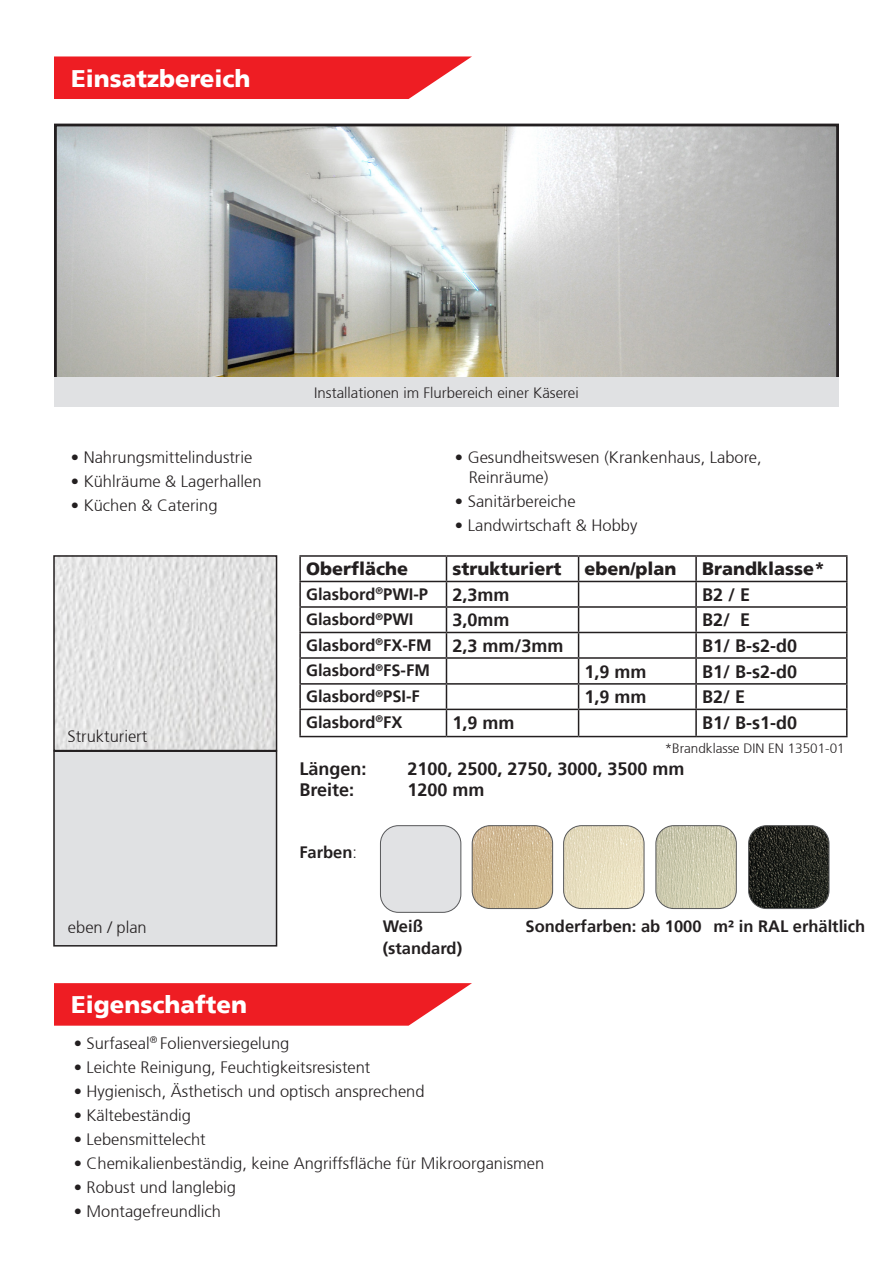
<style>
.page{position:relative;width:893px;height:1263px;background:#fff}
.page>*{position:absolute;margin:0;border:0;box-sizing:border-box;transform-origin:0 0}
.t1{font:900 24px "Frutiger 75";color:#fff}
.t2{font:700 18px "Frutiger 65";color:#231f20}
.t3{font:900 18px "Frutiger 75";color:#231f20}
.t4{font:300 16.5px/19.8px "Frutiger 45";color:#231f20}
.t5{font:700 16.5px "Frutiger 65";color:#231f20}
.t6{font:300 15px "Frutiger 45";color:#231f20}
.t7{font:300 13.5px "Frutiger 45";color:#231f20}
.s1{font-size:18px}
.s2{font-family:"Frutiger 45";font-weight:300}
</style>
<div class="page">
<img style="left:58px;top:128px;width:777px;height:250px">
<div style="left:54px;top:124px;width:785px;height:283px;border:3px solid #231f20"></div>
<div style="left:380px;top:826px;width:81px;height:86px;background:#e1e2e4;border-radius:18px"></div>
<div style="left:380px;top:825px;width:81px;height:87px;border:1px solid #57585a;border-radius:18px"></div>
<img style="left:472px;top:826px;width:81px;height:82px">
<div style="left:472px;top:825px;width:81px;height:84px;border:1px solid #57585a;border-radius:18px"></div>
<img style="left:564px;top:826px;width:80px;height:82px">
<div style="left:563px;top:825px;width:81px;height:84px;border:1px solid #57585a;border-radius:18px"></div>
<img style="left:656px;top:826px;width:80px;height:82px">
<div style="left:656px;top:825px;width:80px;height:84px;border:1px solid #57585a;border-radius:18px"></div>
<img style="left:749px;top:826px;width:80px;height:82px">
<div style="left:748px;top:825px;width:81px;height:84px;border:1px solid #57585a;border-radius:18px"></div>
<svg style="left:54px;top:56px;width:418px;height:43px;background:#ef3035"></svg>
<div style="left:54px;top:378px;width:785px;height:29px;background:#e0e1e3"></div>
<svg style="left:54px;top:983px;width:418px;height:43px;background:#ef3035"></svg>
<img style="left:56px;top:558px;width:218px;height:190px">
<div style="left:53px;top:555px;width:224px;height:196px;border:2px solid #231f20"></div>
<div style="left:54px;top:751px;width:223px;height:195px;background:#e0e1e3"></div>
<div style="left:53px;top:750px;width:224px;height:196px;border:2px solid #231f20"></div>
<hr style="left:299px;top:555px;width:147px;height:2px;background:#231f20">
<hr style="left:299px;top:557px;width:2px;height:24px;background:#231f20">
<hr style="left:446px;top:555px;width:133px;height:2px;background:#231f20">
<hr style="left:579px;top:555px;width:117px;height:2px;background:#231f20">
<hr style="left:696px;top:555px;width:151px;height:2px;background:#231f20">
<hr style="left:695px;top:557px;width:2px;height:24px;background:#231f20">
<hr style="left:299px;top:581px;width:147px;height:1px;background:#231f20">
<hr style="left:299px;top:582px;width:2px;height:24px;background:#231f20">
<hr style="left:446px;top:581px;width:133px;height:1px;background:#231f20">
<hr style="left:579px;top:581px;width:117px;height:1px;background:#231f20">
<hr style="left:696px;top:581px;width:151px;height:1px;background:#231f20">
<hr style="left:695px;top:582px;width:2px;height:24px;background:#231f20">
<hr style="left:299px;top:606px;width:147px;height:2px;background:#231f20">
<hr style="left:299px;top:608px;width:2px;height:24px;background:#231f20">
<hr style="left:446px;top:606px;width:133px;height:2px;background:#231f20">
<hr style="left:579px;top:606px;width:117px;height:2px;background:#231f20">
<hr style="left:696px;top:606px;width:151px;height:2px;background:#231f20">
<hr style="left:695px;top:608px;width:2px;height:24px;background:#231f20">
<hr style="left:299px;top:632px;width:147px;height:1px;background:#231f20">
<hr style="left:299px;top:633px;width:2px;height:24px;background:#231f20">
<hr style="left:446px;top:632px;width:133px;height:1px;background:#231f20">
<hr style="left:579px;top:632px;width:117px;height:1px;background:#231f20">
<hr style="left:696px;top:632px;width:151px;height:1px;background:#231f20">
<hr style="left:695px;top:633px;width:2px;height:24px;background:#231f20">
<hr style="left:299px;top:657px;width:147px;height:2px;background:#231f20">
<hr style="left:299px;top:659px;width:2px;height:24px;background:#231f20">
<hr style="left:446px;top:657px;width:133px;height:2px;background:#231f20">
<hr style="left:579px;top:657px;width:117px;height:2px;background:#231f20">
<hr style="left:696px;top:657px;width:151px;height:2px;background:#231f20">
<hr style="left:695px;top:659px;width:2px;height:24px;background:#231f20">
<hr style="left:299px;top:683px;width:147px;height:2px;background:#231f20">
<hr style="left:299px;top:685px;width:2px;height:24px;background:#231f20">
<hr style="left:446px;top:683px;width:133px;height:2px;background:#231f20">
<hr style="left:579px;top:683px;width:117px;height:2px;background:#231f20">
<hr style="left:696px;top:683px;width:151px;height:2px;background:#231f20">
<hr style="left:695px;top:685px;width:2px;height:24px;background:#231f20">
<hr style="left:299px;top:709px;width:147px;height:1px;background:#231f20">
<hr style="left:299px;top:710px;width:2px;height:26px;background:#231f20">
<hr style="left:446px;top:709px;width:133px;height:1px;background:#231f20">
<svg style="left:446px;top:557px;width:1px;height:179px"></svg>
<hr style="left:579px;top:709px;width:117px;height:1px;background:#231f20">
<svg style="left:578px;top:557px;width:1px;height:179px"></svg>
<hr style="left:696px;top:709px;width:151px;height:1px;background:#231f20">
<hr style="left:695px;top:710px;width:2px;height:26px;background:#231f20">
<svg style="left:846px;top:557px;width:1px;height:179px"></svg>
<hr style="left:299px;top:736px;width:147px;height:1px;background:#231f20">
<hr style="left:446px;top:736px;width:133px;height:1px;background:#231f20">
<hr style="left:579px;top:736px;width:117px;height:1px;background:#231f20">
<hr style="left:696px;top:736px;width:151px;height:1px;background:#231f20">
<h1 class="t1" style="left:71px;top:64px;width:181px">Einsatzbereich</h1>
<p class="t4" style="left:71px;top:448px;width:183px">• Nahrungsmittelindustrie</p>
<p class="t4" style="left:71px;top:472px;width:192px">• Kühlräume &amp; Lagerhallen</p>
<p class="t4" style="left:71px;top:496px;width:148px">• Küchen &amp; Catering</p>
<p class="t4" style="left:68px;top:726px;width:81px">Strukturiert</p>
<p class="t4" style="left:68px;top:918px;width:80px">eben / plan</p>
<p class="t4" style="left:87px;top:923px;width:32px">plan</p>
<h1 class="t1" style="left:71px;top:990px;width:178px">Eigenschaften</h1>
<p class="t6" style="left:314px;top:384px;width:266px">Installationen im Flurbereich einer Käserei</p>
<p class="t4" style="left:469px;top:448px;width:295px;text-indent:-14px">• Gesundheitswesen (Krankenhaus, Labore,<br>Reinräume)</p>
<p class="t4" style="left:455px;top:492px;width:122px">• Sanitärbereiche</p>
<p class="t4" style="left:455px;top:516px;width:184px">• Landwirtschaft &amp; Hobby</p>
<p class="t3" style="left:306px;top:558px;width:104px">Oberfläche</p>
<p class="t3" style="left:452px;top:558px;width:110px">strukturiert</p>
<p class="t3" style="left:585px;top:558px;width:94px">eben/plan</p>
<p class="t3" style="left:702px;top:558px;width:125px">Brandklasse*</p>
<p class="t5" style="left:306px;top:584px;width:123px">Glasbord<sup>®</sup>PWI-P</p>
<p class="t2" style="left:452px;top:584px;width:59px">2,3mm</p>
<p class="t2" style="left:702px;top:584px;width:50px">B2 / E</p>
<p class="t5" style="left:306px;top:610px;width:109px">Glasbord<sup>®</sup>PWI</p>
<p class="t2" style="left:452px;top:610px;width:59px">3,0mm</p>
<p class="t2" style="left:702px;top:610px;width:50px">B2/ E</p>
<p class="t5" style="left:306px;top:635px;width:259px">Glasbord<sup>®</sup>FX-FM <span class="s1">2,3 mm/3mm</span></p>
<p class="t2" style="left:702px;top:635px;width:97px">B1/ B-s2-d0</p>
<p class="t5" style="left:306px;top:661px;width:125px">Glasbord<sup>®</sup>FS-FM</p>
<p class="t2" style="left:585px;top:661px;width:64px">1,9 mm</p>
<p class="t2" style="left:702px;top:661px;width:97px">B1/ B-s2-d0</p>
<p class="t5" style="left:306px;top:687px;width:115px">Glasbord<sup>®</sup>PSI-F</p>
<p class="t2" style="left:585px;top:686px;width:64px">1,9 mm</p>
<p class="t2" style="left:702px;top:686px;width:45px">B2/ E</p>
<p class="t5" style="left:306px;top:712px;width:98px">Glasbord<sup>®</sup>FX</p>
<p class="t2" style="left:452px;top:712px;width:64px">1,9 mm</p>
<p class="t2" style="left:702px;top:712px;width:97px">B1/ B-s1-d0</p>
<p class="t7" style="left:665px;top:741px;width:182px">*Brandklasse DIN EN 13501-01</p>
<p class="t2" style="left:299px;top:758px;width:69px">Längen:</p>
<p class="t2" style="left:407px;top:758px;width:279px">2100, 2500, 2750, 3000, 3500 mm</p>
<p class="t2" style="left:299px;top:779px;width:56px">Breite:</p>
<p class="t2" style="left:407px;top:779px;width:79px">1200 mm</p>
<p class="t5" style="left:299px;top:843px;width:59px">Farben<span class="s2">:</span></p>
<p class="t5" style="left:383px;top:916px;width:42px">Weiß</p>
<p class="t5" style="left:526px;top:916px;width:341px">Sonderfarben: ab 1000 m² in RAL erhältlich</p>
<p class="t5" style="left:383px;top:939px;width:81px">(standard)</p>
<p class="t4" style="left:74px;top:1033px;width:217px">• Surfaseal<sup>®</sup> Folienversiegelung</p>
<p class="t4" style="left:74px;top:1057px;width:298px">• Leichte Reinigung, Feuchtigkeitsresistent</p>
<p class="t4" style="left:74px;top:1081px;width:352px">• Hygienisch, Ästhetisch und optisch ansprechend</p>
<p class="t4" style="left:74px;top:1105px;width:119px">• Kältebeständig</p>
<p class="t4" style="left:74px;top:1129px;width:133px">• Lebensmittelecht</p>
<p class="t4" style="left:74px;top:1153px;width:472px">• Chemikalienbeständig, keine Angriffsfläche für Mikroorganismen</p>
<p class="t4" style="left:74px;top:1177px;width:164px">• Robust und langlebig</p>
<p class="t4" style="left:74px;top:1202px;width:149px">• Montagefreundlich</p>
</div>
